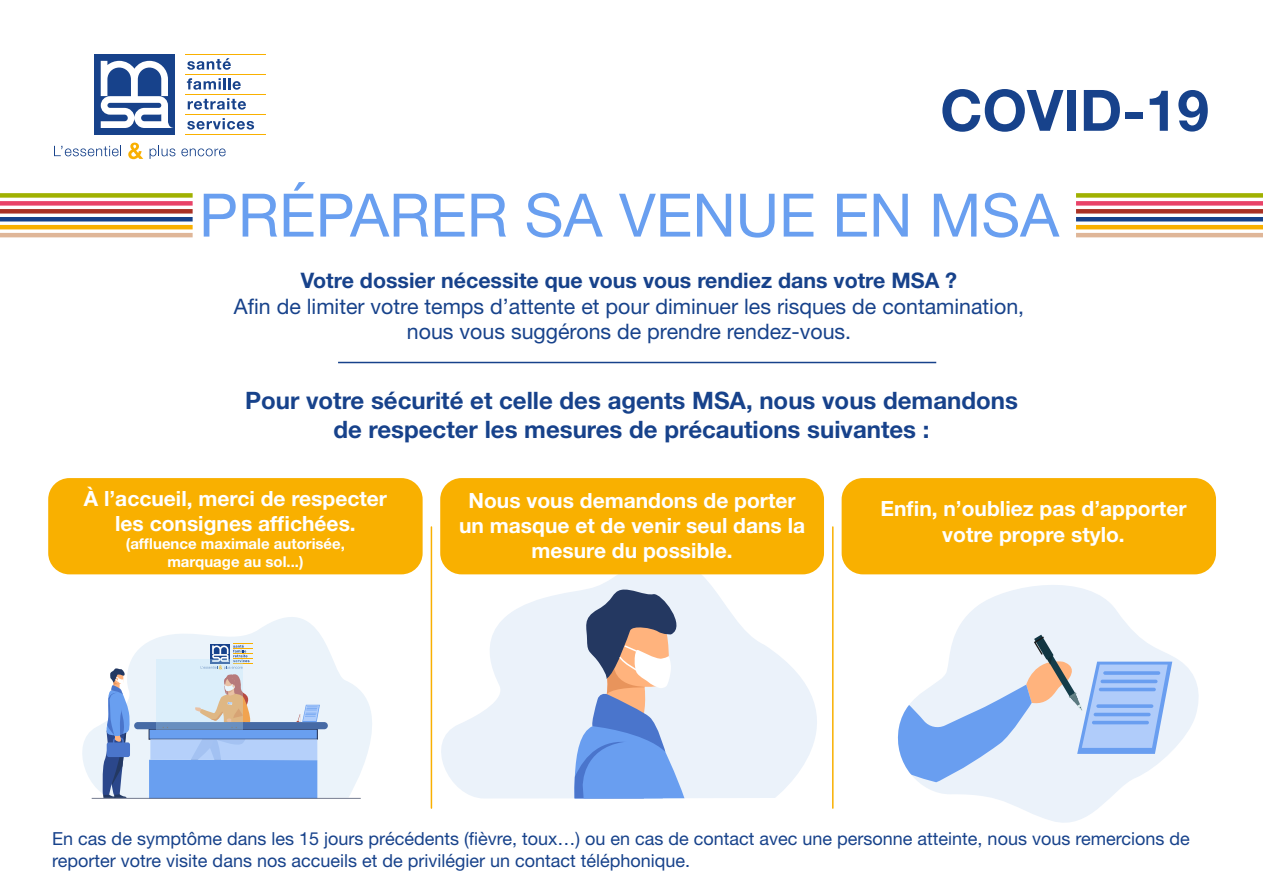
<style>
.page{position:relative;width:1263px;height:893px;background:#fff}
.page>*{position:absolute;margin:0;border:0;box-sizing:border-box;transform-origin:0 0}
.t1{font:60px "Helvetica Neue LT";color:#699ff0}
.t2{font:700 57.15px "Helvetica Neue LT";color:#17428b}
.t3{font:700 24px/28.8px "Helvetica Neue LT";color:#17428b;text-align:center}
.t4{font:21.45px/25.7px "Helvetica Neue LT";color:#17428b;text-align:center}
.t5{font:700 21.45px "Helvetica Neue LT";color:#17428b}
.t6{font:700 21px/25.2px "Helvetica Neue LT";color:#fff;text-align:center}
.t7{font:18px/21.6px "Helvetica Neue LT";color:#17428b}
.t8{font:700 15px/18px "Helvetica Neue LT";color:#fff;text-align:center}
</style>
<div class="page">
<svg style="left:187px;top:58px;width:44px;height:12px"></svg>
<svg style="left:187px;top:78px;width:54px;height:12px"></svg>
<svg style="left:188px;top:98px;width:58px;height:12px"></svg>
<svg style="left:187px;top:118px;width:67px;height:12px"></svg>
<hr style="left:185px;top:54px;width:81px;height:1px;background:#f9b000">
<hr style="left:185px;top:74px;width:81px;height:1px;background:#f9b000">
<hr style="left:185px;top:94px;width:81px;height:1px;background:#f9b000">
<hr style="left:185px;top:114px;width:81px;height:1px;background:#f9b000">
<hr style="left:185px;top:134px;width:81px;height:1px;background:#f9b000">
<div style="left:94px;top:54px;width:81px;height:81px;background:#17428b"></div>
<svg style="left:101px;top:61px;width:72px;height:67px"></svg>
<svg style="left:54px;top:146px;width:67px;height:10px"></svg>
<svg style="left:128px;top:143px;width:15px;height:16px"></svg>
<svg style="left:150px;top:146px;width:25px;height:13px"></svg>
<svg style="left:181px;top:148px;width:45px;height:8px"></svg>
<svg style="left:82px;top:617px;width:290px;height:165px"></svg>
<svg style="left:92px;top:644px;width:269px;height:155px;background:#bccfeb"></svg>
<svg style="left:422px;top:523px;width:454px;height:276px"></svg>
<svg style="left:560px;top:588px;width:150px;height:211px;background:#b0bdd7"></svg>
<svg style="left:892px;top:573px;width:310px;height:178px"></svg>
<svg style="left:892px;top:635px;width:280px;height:188px"></svg>
<div style="left:842px;top:478px;width:374px;height:96px;background:#f9b000;border-radius:21px"></div>
<div style="left:48px;top:478px;width:375px;height:96px;background:#f9b000;border-radius:21px"></div>
<div style="left:440px;top:478px;width:384px;height:96px;background:#f9b000;border-radius:21px"></div>
<hr style="left:431px;top:527px;width:1px;height:281px;background:#f9b000">
<hr style="left:832px;top:527px;width:1px;height:281px;background:#f9b000">
<hr style="left:338px;top:362px;width:598px;height:1px;background:#17428b">
<div style="left:0;top:193px;width:193px;height:5px;background:#a0b101"></div>
<div style="left:0;top:201px;width:193px;height:5px;background:#e94368"></div>
<div style="left:0;top:209px;width:193px;height:5px;background:#aa3224"></div>
<hr style="left:0;top:217px;width:193px;height:4px;background:#17428b">
<hr style="left:0;top:225px;width:193px;height:4px;background:#f9b000">
<hr style="left:0;top:233px;width:193px;height:4px;background:#dfb698">
<div style="left:1076px;top:193px;width:187px;height:5px;background:#a0b101"></div>
<div style="left:1076px;top:201px;width:187px;height:5px;background:#e94368"></div>
<div style="left:1076px;top:209px;width:187px;height:5px;background:#aa3224"></div>
<hr style="left:1076px;top:217px;width:187px;height:4px;background:#17428b">
<hr style="left:1076px;top:225px;width:187px;height:4px;background:#f9b000">
<hr style="left:1076px;top:233px;width:187px;height:4px;background:#dfb698">
<h2 class="t2" style="left:940px;top:75px;width:270px">COVID-19</h2>
<h1 class="t1" style="left:199px;top:179px;width:861px">PRÉPARER SA VENUE EN MSA</h1>
<p class="t5" style="left:301px;top:267px;width:658px">Votre dossier nécessite que vous vous rendiez dans votre MSA ?</p>
<p class="t4" style="left:234px;top:293px;width:792px">Afin de limiter votre temps d’attente et pour diminuer les risques de contamination, nous vous suggérons de prendre rendez-vous.</p>
<h3 class="t3" style="left:245px;top:386px;width:774px">Pour votre sécurité et celle des agents MSA, nous vous demandons de respecter les mesures de précautions suivantes :</h3>
<p class="t6" style="left:84px;top:485px;width:305px">À l’accueil, merci de respecter les consignes affichées.</p>
<p class="t8" style="left:126px;top:534px;width:221px">(affluence maximale autorisée, marquage au sol...)</p>
<p class="t6" style="left:459px;top:487px;width:348px">Nous vous demandons de porter un masque et de venir seul dans la mesure du possible.</p>
<p class="t6" style="left:880px;top:496px;width:308px">Enfin, n’oubliez pas d’apporter votre propre stylo.</p>
<p class="t7" style="left:52px;top:828px;width:1139px">En cas de symptôme dans les 15 jours précédents (fièvre, toux…) ou en cas de contact avec une personne atteinte, nous vous remercions de reporter votre visite dans nos accueils et de privilégier un contact téléphonique.</p>
</div>
